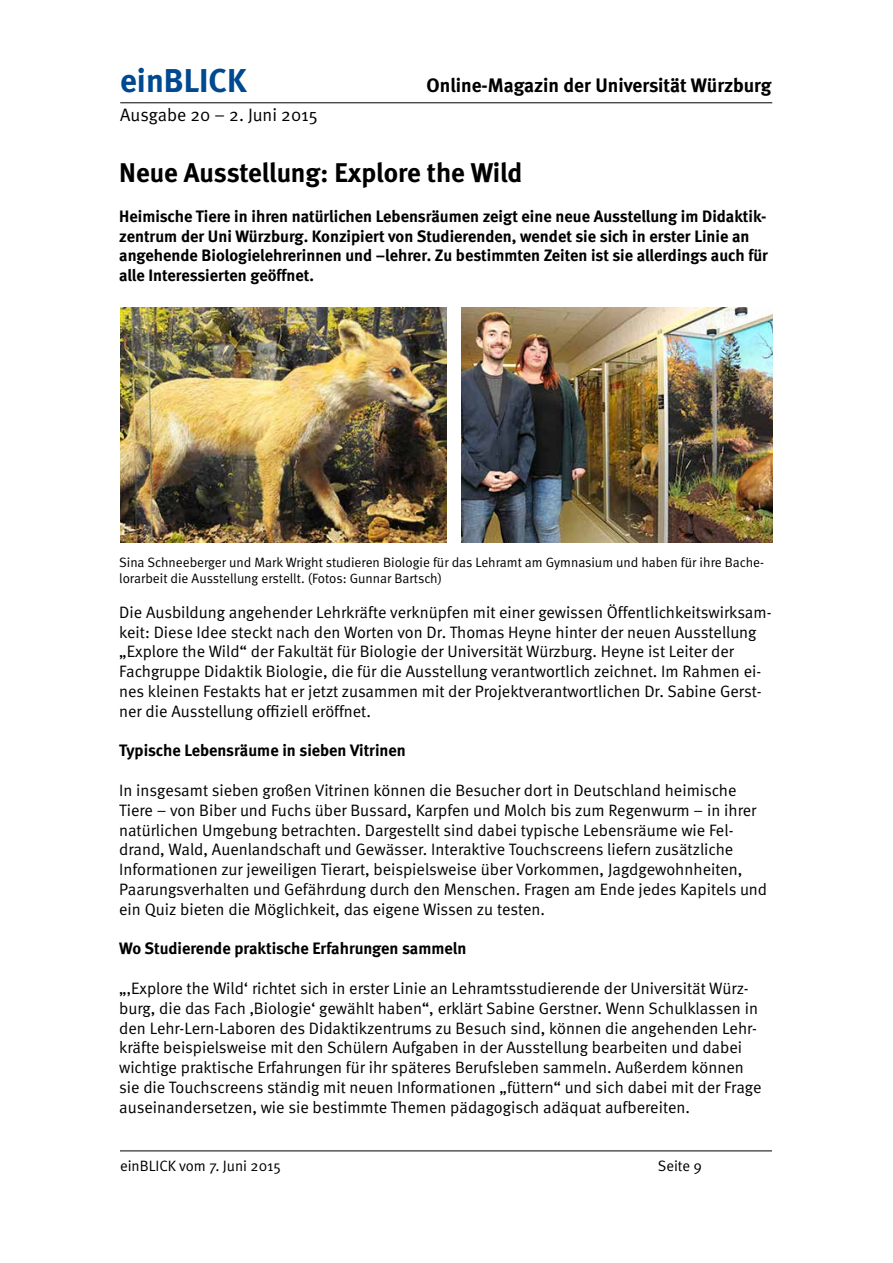
<style>
.page{position:relative;width:893px;height:1263px;background:#fff}
.page>*{position:absolute;margin:0;border:0;box-sizing:border-box;transform-origin:0 0}
.t1{font:700 33px "Meta";color:#004990}
.t2{font:700 27px "Meta";letter-spacing:-.005em;color:#000}
.t3{font:700 19.5px "Meta";color:#000}
.t4{font:18px "Meta Normal";color:#000}
.t5{font:16.5px/19.8px "Meta Normal";color:#000}
.t6{font:700 16.5px/19.8px "Meta";color:#000}
.t7{font:15px "Meta Normal";color:#000}
.t8{font:13.5px/16.2px "Meta Normal";color:#000}
</style>
<div class="page">
<hr style="left:120px;top:102px;width:652px;height:1px;background:#000">
<hr style="left:120px;top:1150px;width:652px;height:1px;background:#000">
<img style="left:120px;top:308px;width:326px;height:235px">
<img style="left:461px;top:308px;width:311px;height:235px">
<h1 class="t1" style="left:120px;top:61px;width:128px">einBLICK</h1>
<p class="t3" style="left:427px;top:74px;width:346px">Online-Magazin der Universität Würzburg</p>
<p class="t4" style="left:120px;top:105px;width:199px">Ausgabe 20 – 2. Juni 2015</p>
<h2 class="t2" style="left:119px;top:157px;width:405px">Neue Ausstellung: Explore the Wild</h2>
<p class="t6" style="left:119px;top:206px;width:650px">Heimische Tiere in ihren natürlichen Lebensräumen zeigt eine neue Ausstellung im Didaktik&shy;zentrum der Uni Würzburg. Konzipiert von Studierenden, wendet sie sich in erster Linie an angehende Biologielehrerinnen und –lehrer. Zu bestimmten Zeiten ist sie allerdings auch für alle Interessierten geöffnet.</p>
<p class="t8" style="left:119px;top:554px;width:646px">Sina Schneeberger und Mark Wright studieren Biologie für das Lehramt am Gymnasium und haben für ihre Bache&shy;lorarbeit die Ausstellung erstellt. (Fotos: Gunnar Bartsch)</p>
<p class="t5" style="left:119px;top:602px;width:654px">Die Ausbildung angehender Lehrkräfte verknüpfen mit einer gewissen Öffentlichkeitswirksam&shy;keit: Diese Idee steckt nach den Worten von Dr. Thomas Heyne hinter der neuen Ausstellung „Explore the Wild“ der Fakultät für Biologie der Universität Würzburg. Heyne ist Leiter der Fachgruppe Didaktik Biologie, die für die Ausstellung verantwortlich zeichnet. Im Rahmen ei&shy;nes kleinen Festakts hat er jetzt zusammen mit der Projektverantwortlichen Dr. Sabine Gerst&shy;ner die Ausstellung offiziell eröffnet.</p>
<p class="t6" style="left:119px;top:740px;width:288px">Typische Lebensräume in sieben Vitrinen</p>
<p class="t5" style="left:119px;top:780px;width:649px">In insgesamt sieben großen Vitrinen können die Besucher dort in Deutschland heimische Tiere – von Biber und Fuchs über Bussard, Karpfen und Molch bis zum Regenwurm – in ihrer natürlichen Umgebung betrachten. Dargestellt sind dabei typische Lebensräume wie Fel&shy;drand, Wald, Auenlandschaft und Gewässer. Interaktive Touchscreens liefern zusätzliche Informationen zur jeweiligen Tierart, beispielsweise über Vorkommen, Jagdgewohnheiten, Paarungsverhalten und Gefährdung durch den Menschen. Fragen am Ende jedes Kapitels und ein Quiz bieten die Möglichkeit, das eigene Wissen zu testen.</p>
<p class="t6" style="left:119px;top:938px;width:349px">Wo Studierende praktische Erfahrungen sammeln</p>
<p class="t5" style="left:119px;top:978px;width:644px">„‚Explore the Wild‘ richtet sich in erster Linie an Lehramtsstudierende der Universität Würz&shy;burg, die das Fach ‚Biologie‘ gewählt haben“, erklärt Sabine Gerstner. Wenn Schulklassen in den Lehr-Lern-Laboren des Didaktikzentrums zu Besuch sind, können die angehenden Lehr&shy;kräfte beispielsweise mit den Schülern Aufgaben in der Ausstellung bearbeiten und dabei wichtige praktische Erfahrungen für ihr späteres Berufsleben sammeln. Außerdem können sie die Touchscreens ständig mit neuen Informationen „füttern“ und sich dabei mit der Frage auseinandersetzen, wie sie bestimmte Themen pädagogisch adäquat aufbereiten.</p>
<p class="t7" style="left:120px;top:1157px;width:162px">einBLICK vom 7. Juni 2015</p>
<p class="t7" style="left:658px;top:1157px;width:46px">Seite 9</p>
</div>
